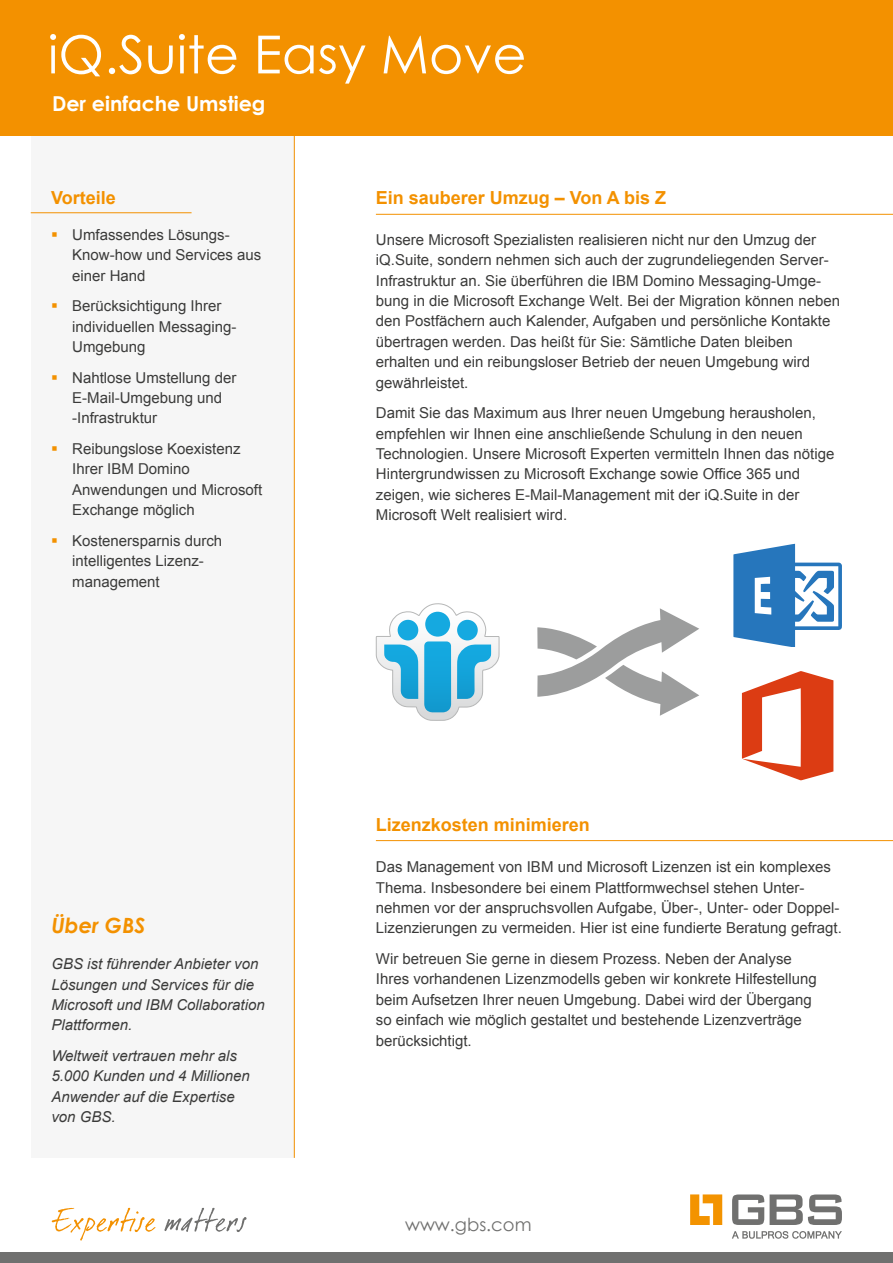
<style>
.page{position:relative;width:893px;height:1263px;background:#fff}
.page>*{position:absolute;margin:0;border:0;box-sizing:border-box;transform-origin:0 0}
.t1{font:52.5px "Century Gothic";color:#fff}
.t2{font:italic 700 21px "Century Gothic";color:#f39100}
.t3{font:700 20.55px "Century Gothic";color:#fff}
.t4{font:700 18px "Arial";color:#f39100}
.t5{font:18px "Century Gothic";color:#70706f}
.t6{font:15px/20.4px "Arial";color:#3b3b3a}
.t7{font:italic 15px/20.4px "Arial";color:#3b3b3a}
.s1{color:#f39100}
</style>
<div class="page">
<div style="left:31px;top:133px;width:264px;height:1025px;background:#f6f6f6"></div>
<div style="left:0;top:0;width:893px;height:135px;background:#f39100"></div>
<hr style="left:294px;top:133px;width:1px;height:1025px;background:#f39100">
<hr style="left:376px;top:214px;width:517px;height:1px;background:#f39100">
<hr style="left:376px;top:840px;width:517px;height:1px;background:#f39100">
<hr style="left:31px;top:212px;width:161px;height:1px;background:#f39100">
<svg style="left:742px;top:671px;width:91px;height:109px"></svg>
<svg style="left:733px;top:544px;width:109px;height:102px"></svg>
<svg style="left:537px;top:608px;width:162px;height:108px"></svg>
<svg style="left:376px;top:603px;width:123px;height:118px"></svg>
<div style="left:0;top:1252px;width:893px;height:11px;background:#70706f"></div>
<svg style="left:52px;top:1208px;width:104px;height:32px"></svg>
<svg style="left:164px;top:1208px;width:83px;height:24px"></svg>
<svg style="left:732px;top:1231px;width:110px;height:8px"></svg>
<svg style="left:690px;top:1194px;width:32px;height:31px"></svg>
<svg style="left:732px;top:1194px;width:32px;height:31px"></svg>
<svg style="left:770px;top:1194px;width:72px;height:31px"></svg>
<h1 class="t1" style="left:48px;top:18px;width:480px">iQ.Suite Easy Move</h1>
<h3 class="t3" style="left:52px;top:88px;width:215px">Der einfache Umstieg</h3>
<p class="t4" style="left:51px;top:186px;width:66px">Vorteile</p>
<p class="t6" style="left:72px;top:224px;width:191px;text-indent:-21px"><span class="s1">▪</span> Umfassendes Lösungs-<br>Know-how und Services aus einer Hand</p>
<p class="t6" style="left:72px;top:296px;width:166px;text-indent:-21px"><span class="s1">▪</span> Berücksichtigung Ihrer individuellen Messaging-<br>Umgebung</p>
<p class="t6" style="left:72px;top:367px;width:166px;text-indent:-21px"><span class="s1">▪</span> Nahtlose Umstellung der<br>E-Mail-Umgebung und -Infrastruktur</p>
<p class="t6" style="left:72px;top:439px;width:192px;text-indent:-21px"><span class="s1">▪</span> Reibungslose Koexistenz<br>Ihrer IBM Domino<br>Anwendungen und Microsoft<br>Exchange möglich</p>
<p class="t6" style="left:72px;top:530px;width:152px;text-indent:-21px"><span class="s1">▪</span> Kostenersparnis durch intelligentes Lizenz&shy;management</p>
<h2 class="t2" style="left:51px;top:910px;width:96px">Über GBS</h2>
<p class="t7" style="left:51px;top:954px;width:215px">GBS ist führender Anbieter von<br>Lösungen und Services für die<br>Microsoft und IBM Collaboration<br>Plattformen.</p>
<p class="t7" style="left:51px;top:1046px;width:200px">Weltweit vertrauen mehr als<br>5.000 Kunden und 4 Millionen<br>Anwender auf die Expertise von GBS.</p>
<p class="t4" style="left:376px;top:186px;width:292px">Ein sauberer Umzug – Von A bis Z</p>
<p class="t6" style="left:376px;top:230px;width:466px">Unsere Microsoft Spezialisten realisieren nicht nur den Umzug der iQ.Suite, sondern nehmen sich auch der zugrundeliegenden Server-Infrastruktur an. Sie überführen die IBM Domino Messaging-Umge&shy;bung in die Microsoft Exchange Welt. Bei der Migration können neben den Postfächern auch Kalender, Aufgaben und persönliche Kontakte übertragen werden. Das heißt für Sie: Sämtliche Daten bleiben erhalten und ein reibungsloser Betrieb der neuen Umgebung wird gewährleistet.</p>
<p class="t6" style="left:376px;top:403px;width:460px">Damit Sie das Maximum aus Ihrer neuen Umgebung herausholen, empfehlen wir Ihnen eine anschließende Schulung in den neuen Technologien. Unsere Microsoft Experten vermitteln Ihnen das nötige Hintergrundwissen zu Microsoft Exchange sowie Office 365 und zeigen, wie sicheres E-Mail-Management mit der iQ.Suite in der Microsoft Welt realisiert wird.</p>
<p class="t4" style="left:376px;top:813px;width:216px">Lizenzkosten minimieren</p>
<p class="t6" style="left:376px;top:857px;width:468px">Das Management von IBM und Microsoft Lizenzen ist ein komplexes Thema. Insbesondere bei einem Plattformwechsel stehen Unter&shy;nehmen vor der anspruchsvollen Aufgabe, Über-, Unter- oder Doppel-Lizenzierungen zu vermeiden. Hier ist eine fundierte Beratung gefragt.</p>
<p class="t6" style="left:376px;top:949px;width:443px">Wir betreuen Sie gerne in diesem Prozess. Neben der Analyse Ihres vorhandenen Lizenzmodells geben wir konkrete Hilfestellung beim Aufsetzen Ihrer neuen Umgebung. Dabei wird der Übergang so einfach wie möglich gestaltet und bestehende Lizenzverträge berücksichtigt.</p>
<p class="t5" style="left:405px;top:1212px;width:128px">www.gbs.com</p>
</div>
